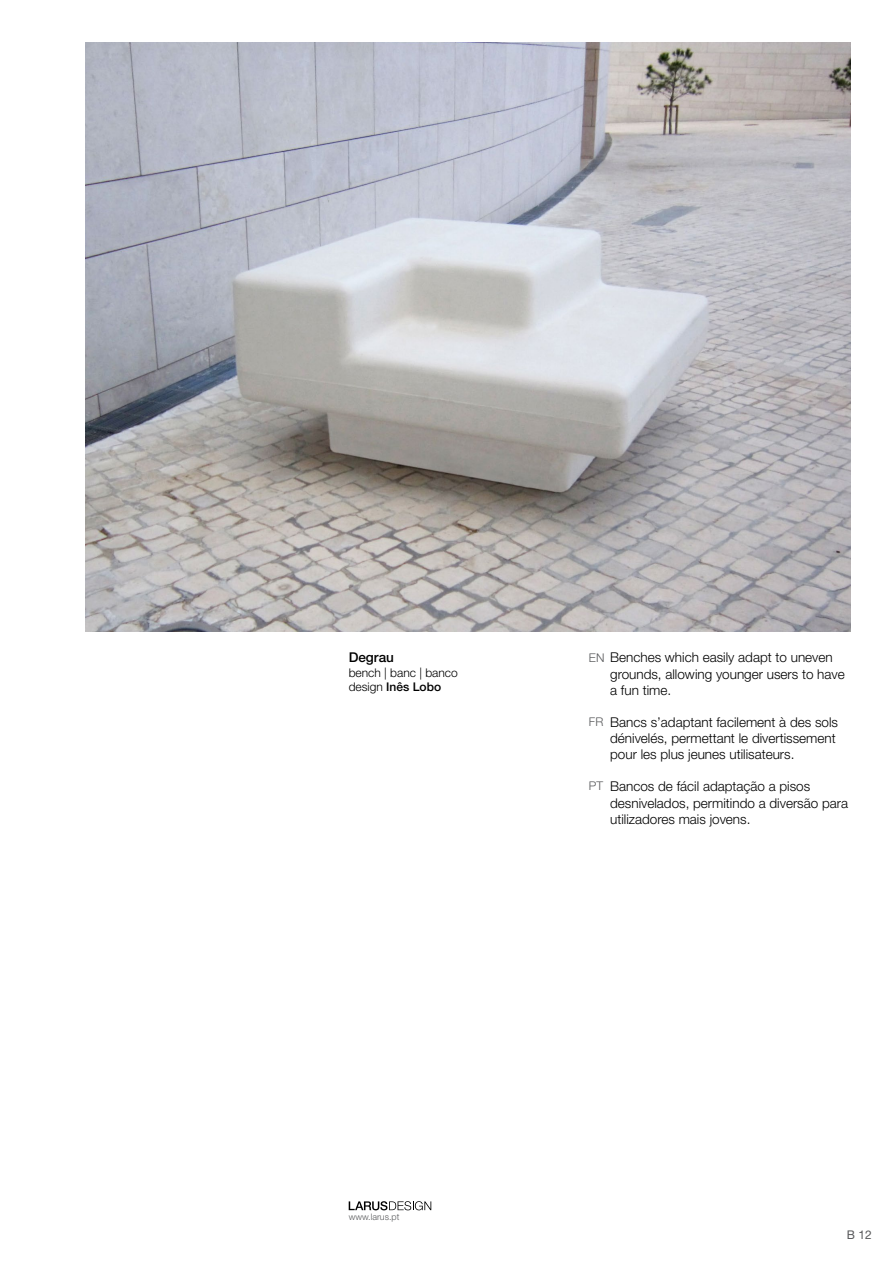
<style>
.page{position:relative;width:893px;height:1263px;background:#fff}
.page>*{position:absolute;margin:0;border:0;box-sizing:border-box;transform-origin:0 0}
.t1{font:300 13.5px/16.2px "Helvetica Neue LT Pro";color:#000}
.t2{font:500 13.5px "Helvetica Neue LT Pro";color:#000}
.t3{font:300 12px/14.4px "Helvetica Neue LT Pro";color:#000}
.t4{font:300 12px "Helvetica Neue LT Pro";color:#58595b}
.t5{font:12px "Helvetica Neue LT Pro";color:#58595b}
.t6{font:300 9px "Helvetica Neue LT Pro";color:#58595b}
.s1{font-weight:500}
</style>
<div class="page">
<svg style="left:349px;top:1201px;width:82px;height:9px"></svg>
<img style="left:85px;top:43px;width:765px;height:588px">
<p class="t2" style="left:349px;top:649px;width:47px">Degrau</p>
<p class="t3" style="left:349px;top:665px;width:111px">bench | banc | banco design <span class="s1">Inês Lobo</span></p>
<p class="t1" style="left:610px;top:649px;width:236px">Benches which easily adapt to uneven grounds, allowing younger users to have a fun time.</p>
<p class="t1" style="left:610px;top:714px;width:229px">Bancs s’adaptant facilement à des sols dénivelés, permettant le divertissement pour les plus jeunes utilisateurs.</p>
<p class="t4" style="left:589px;top:650px;width:17px">EN</p>
<p class="t4" style="left:589px;top:714px;width:16px">FR</p>
<p class="t1" style="left:610px;top:778px;width:239px">Bancos de fácil adaptação a pisos desnivelados, permitindo a diversão para utilizadores mais jovens.</p>
<p class="t4" style="left:589px;top:779px;width:16px">PT</p>
<p class="t6" style="left:349px;top:1211px;width:52px">www.larus.pt</p>
<p class="t5" style="left:847px;top:1228px;width:26px">B 12</p>
</div>
